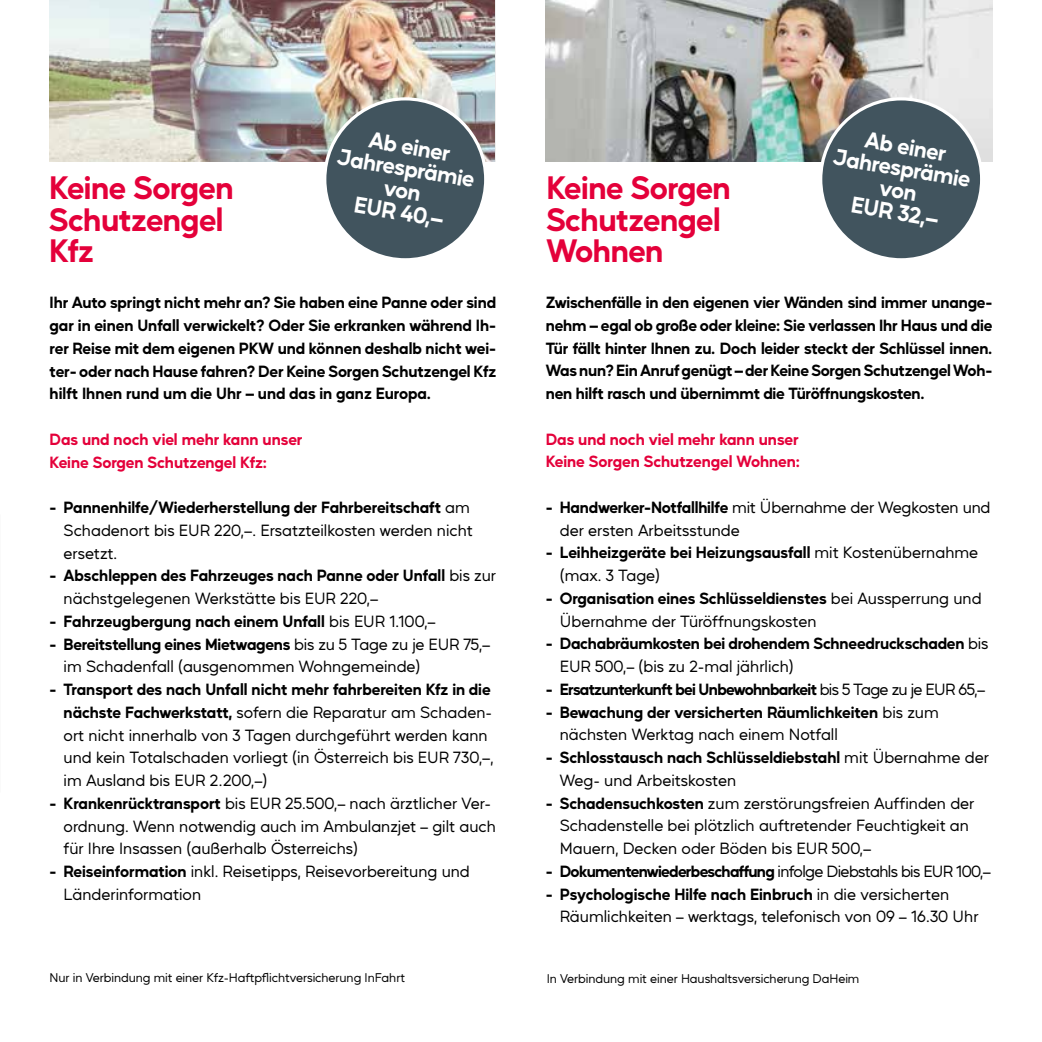
<style>
.page{position:relative;width:1042px;height:1042px;background:#fff}
.page>*{position:absolute;margin:0;border:0;box-sizing:border-box;transform-origin:0 0}
.t1{font:700 31.5px/31.5px "Mustica Pro";letter-spacing:-.015em;color:#e4003a}
.t2{font:700 22.22px/22.2px "Mustica Pro";color:#fff;text-align:center}
.t3{font:15.75px/22.8px "Mustica Pro";color:#000}
.t4{font:700 15.75px/22.8px "Mustica Pro";letter-spacing:-.005em;color:#000}
.t5{font:700 15.75px/22.8px "Mustica Pro";letter-spacing:-.005em;color:#e4003a}
.t6{font:700 15.75px "Mustica Pro";letter-spacing:-.045em;color:#000}
.t7{font:700 15.75px "Mustica Pro";letter-spacing:-.04em;color:#000}
.t8{font:12.25px "Mustica Pro";letter-spacing:-.005em;color:#000}
.s1{font-weight:700}
.s2{font-weight:400}
</style>
<div class="page">
<img style="left:50px;top:0;width:444px;height:162px">
<img style="left:546px;top:0;width:446px;height:162px">
<div style="left:325px;top:99px;width:161px;height:161px;background:#41545e;border-radius:50%"></div>
<div style="left:323px;top:97px;width:164px;height:164px;border:3px solid #fff;border-radius:50%"></div>
<div style="left:821px;top:99px;width:160px;height:161px;background:#41545e;border-radius:50%"></div>
<div style="left:819px;top:97px;width:164px;height:164px;border:3px solid #fff;border-radius:50%"></div>
<h2 class="t2" style="left:344px;top:121px;width:140px;rotate:10deg">Ab einer<br>Jahresprämie von<br>EUR 40,–</h2>
<h2 class="t2" style="left:840px;top:121px;width:140px;rotate:10deg">Ab einer<br>Jahresprämie von<br>EUR 32,–</h2>
<h1 class="t1" style="left:49px;top:169px;width:186px">Keine Sorgen<br>Schutzengel<br>Kfz</h1>
<h1 class="t1" style="left:546px;top:169px;width:186px">Keine Sorgen<br>Schutzengel<br>Wohnen</h1>
<p class="t4" style="left:50px;top:289px;width:448px;text-align:justify">Ihr Auto springt nicht mehr an? Sie haben eine Panne oder sind gar in einen Unfall verwickelt? Oder Sie erkranken während Ih&shy;rer Reise mit dem eigenen PKW und können deshalb nicht wei&shy;ter- oder nach Hause fahren? Der Keine Sorgen Schutzengel Kfz hilft Ihnen rund um die Uhr – und das in ganz Europa.</p>
<p class="t5" style="left:50px;top:426px;width:254px">Das und noch viel mehr kann unser<br>Keine Sorgen Schutzengel Kfz:</p>
<p class="t3" style="left:64px;top:494px;width:411px;text-indent:-14px"><span class="s1">- Pannenhilfe/Wiederherstellung der Fahrbereitschaft</span> am<br>Schadenort bis EUR 220,–. Ersatzteilkosten werden nicht ersetzt.</p>
<p class="t4" style="left:64px;top:562px;width:434px;text-indent:-14px">- Abschleppen des Fahrzeuges nach Panne oder Unfall <span class="s2">bis zur nächstgelegenen Werkstätte bis EUR 220,–</span></p>
<p class="t4" style="left:50px;top:608px;width:387px">- Fahrzeugbergung nach einem Unfall <span class="s2">bis EUR 1.100,–</span></p>
<p class="t3" style="left:64px;top:631px;width:428px;text-indent:-14px"><span class="s1">- Bereitstellung eines Mietwagens</span> bis zu 5 Tage zu je EUR 75,– im Schadenfall (ausgenommen Wohngemeinde)</p>
<p class="t3" style="left:64px;top:676px;width:432px;text-indent:-14px"><span class="s1">- Transport des nach Unfall nicht mehr fahrbereiten Kfz in die nächste Fachwerkstatt,</span> sofern die Reparatur am Schaden&shy;ort nicht innerhalb von 3 Tagen durchgeführt werden kann und kein Totalschaden vorliegt (in Österreich bis EUR 730,–, im Ausland bis EUR 2.200,–)</p>
<p class="t3" style="left:64px;top:790px;width:434px;text-indent:-14px"><span class="s1">- Krankenrücktransport</span> bis EUR 25.500,– nach ärztlicher Ver&shy;ordnung. Wenn notwendig auch im Ambulanzjet – gilt auch für Ihre Insassen (außerhalb Österreichs)</p>
<p class="t3" style="left:64px;top:858px;width:408px;text-indent:-14px"><span class="s1">- Reiseinformation</span> inkl. Reisetipps, Reisevorbereitung und<br>Länderinformation</p>
<p class="t8" style="left:50px;top:968px;width:357px">Nur in Verbindung mit einer Kfz-Haftpflichtversicherung InFahrt</p>
<p class="t4" style="left:546px;top:289px;width:448px;text-align:justify">Zwischenfälle in den eigenen vier Wänden sind immer unange&shy;nehm – egal ob große oder kleine: Sie verlassen Ihr Haus und die Tür fällt hinter Ihnen zu. Doch leider steckt der Schlüssel innen.<br>Was nun? Ein Anruf genügt – der Keine Sorgen Schutzengel Woh&shy;nen hilft rasch und übernimmt die Türöffnungskosten.</p>
<p class="t5" style="left:546px;top:426px;width:256px">Das und noch viel mehr kann unser<br>Keine Sorgen Schutzengel Wohnen:</p>
<p class="t3" style="left:560px;top:494px;width:432px;text-indent:-14px"><span class="s1">- Handwerker-Notfallhilfe</span> mit Übernahme der Wegkosten und der ersten Arbeitsstunde</p>
<p class="t4" style="left:560px;top:540px;width:420px;text-indent:-14px">- Leihheizgeräte bei Heizungsausfall <span class="s2">mit Kostenübernahme (max. 3 Tage)</span></p>
<p class="t3" style="left:560px;top:585px;width:423px;text-indent:-14px"><span class="s1">- Organisation eines Schlüsseldienstes</span> bei Aussperrung und<br>Übernahme der Türöffnungskosten</p>
<p class="t4" style="left:560px;top:630px;width:430px;text-indent:-14px">- Dachabräumkosten bei drohendem Schneedruckschaden <span class="s2">bis<br>EUR 500,– (bis zu 2-mal jährlich)</span></p>
<p class="t7" style="left:546px;top:676px;width:441px">- Ersatzunterkunft bei Unbewohnbarkeit <span class="s2">bis 5 Tage zu je EUR 65,–</span></p>
<p class="t4" style="left:560px;top:699px;width:381px;text-indent:-14px">- Bewachung der versicherten Räumlichkeiten <span class="s2">bis zum nächsten Werktag nach einem Notfall</span></p>
<p class="t4" style="left:560px;top:744px;width:431px;text-indent:-14px">- Schlosstausch nach Schlüsseldiebstahl <span class="s2">mit Übernahme der<br>Weg- und Arbeitskosten</span></p>
<p class="t3" style="left:560px;top:790px;width:416px;text-indent:-14px"><span class="s1">- Schadensuchkosten</span> zum zerstörungsfreien Auffinden der<br>Schadenstelle bei plötzlich auftretender Feuchtigkeit an<br>Mauern, Decken oder Böden bis EUR 500,–</p>
<p class="t6" style="left:546px;top:858px;width:446px">- Dokumentenwiederbeschaffung <span class="s2">infolge Diebstahls bis EUR 100,–</span></p>
<p class="t3" style="left:560px;top:881px;width:420px;text-indent:-14px"><span class="s1">- Psychologische Hilfe nach Einbruch</span> in die versicherten<br>Räumlichkeiten – werktags, telefonisch von 09 – 16.30 Uhr</p>
<p class="t8" style="left:547px;top:968px;width:314px">In Verbindung mit einer Haushaltsversicherung DaHeim</p>
</div>
